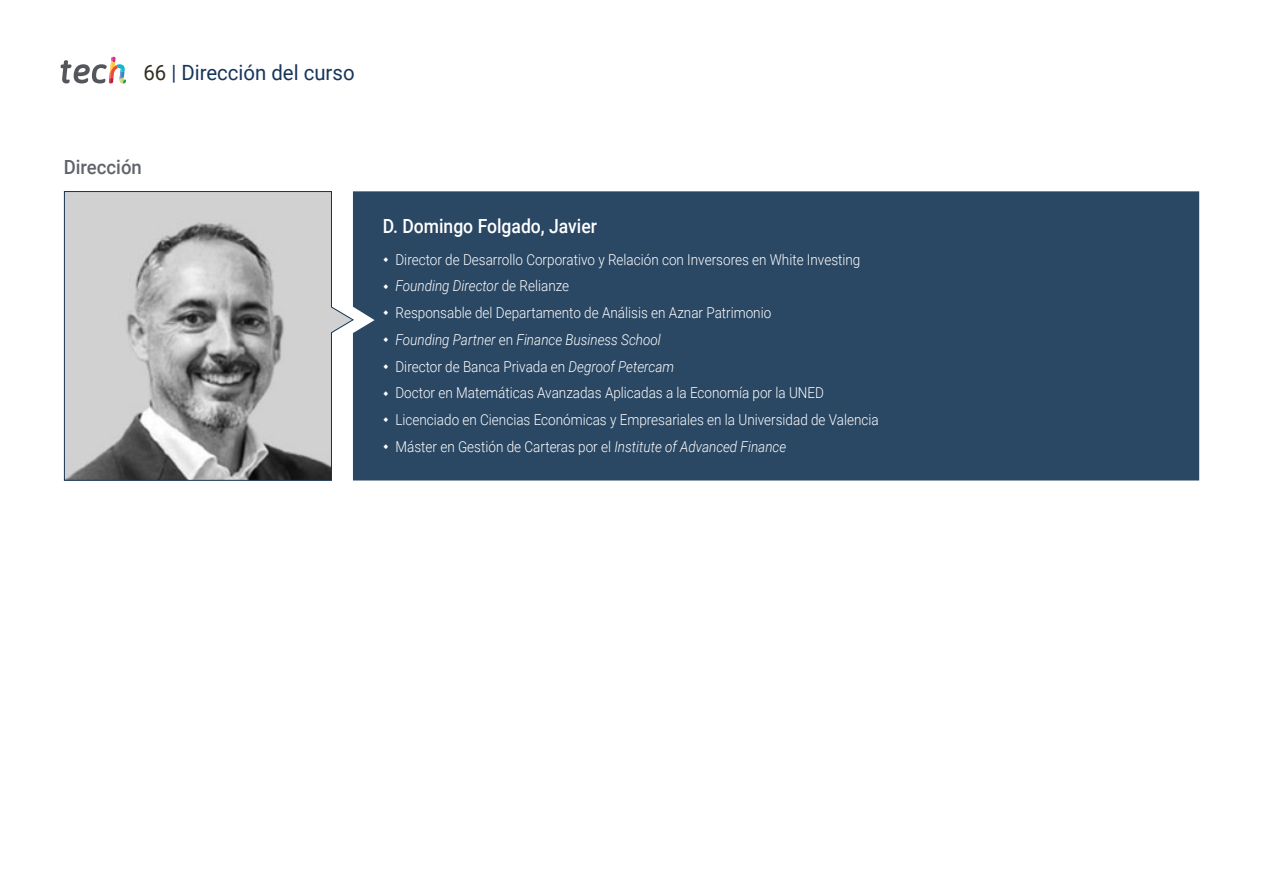
<style>
.page{position:relative;width:1263px;height:893px;background:#fff}
.page>*{position:absolute;margin:0;border:0;box-sizing:border-box;transform-origin:0 0}
.t1{font:21px "Roboto";color:#17355b}
.t2{font:500 19.5px "Roboto";color:#fff;scale:.9 1}
.t3{font:500 19.5px "Roboto";color:#61646a;scale:.95 1}
.t4{font:300 15px/26.7px "Roboto";color:#fff;scale:.9 1}
.s1{color:#312e20}
.s2{font-style:italic}
</style>
<div class="page">
<svg style="left:61px;top:57px;width:65px;height:27px"></svg>
<div style="left:354px;top:191px;width:845px;height:289px;background:#2a4763"></div>
<svg style="left:64px;top:191px;width:290px;height:290px;background:#b5b6b6"></svg>
<svg style="left:384px;top:257px;width:4px;height:5px"></svg>
<svg style="left:384px;top:284px;width:4px;height:5px"></svg>
<svg style="left:384px;top:310px;width:4px;height:5px"></svg>
<svg style="left:384px;top:337px;width:4px;height:5px"></svg>
<svg style="left:384px;top:364px;width:4px;height:5px"></svg>
<svg style="left:384px;top:391px;width:4px;height:5px"></svg>
<svg style="left:384px;top:417px;width:4px;height:5px"></svg>
<svg style="left:384px;top:444px;width:4px;height:5px"></svg>
<h1 class="t1" style="left:144px;top:57px;width:213px"><span class="s1">66</span> | Dirección del curso</h1>
<h2 class="t3" style="left:64px;top:154px;width:84px">Dirección</h2>
<h2 class="t2" style="left:383px;top:212px;width:240px">D. Domingo Folgado, Javier</h2>
<p class="t4" style="left:395px;top:245px;width:538px">Director de Desarrollo Corporativo y Relación con Inversores en White Investing <span class="s2">Founding Director</span> de Relianze<br>Responsable del Departamento de Análisis en Aznar Patrimonio<br><span class="s2">Founding Partner</span> en <span class="s2">Finance Business School<br></span>Director de Banca Privada en <span class="s2">Degroof Petercam<br></span>Doctor en Matemáticas Avanzadas Aplicadas a la Economía por la UNED Licenciado en Ciencias Económicas y Empresariales en la Universidad de Valencia Máster en Gestión de Carteras por el <span class="s2">Institute of Advanced Finance</span></p>
</div>
